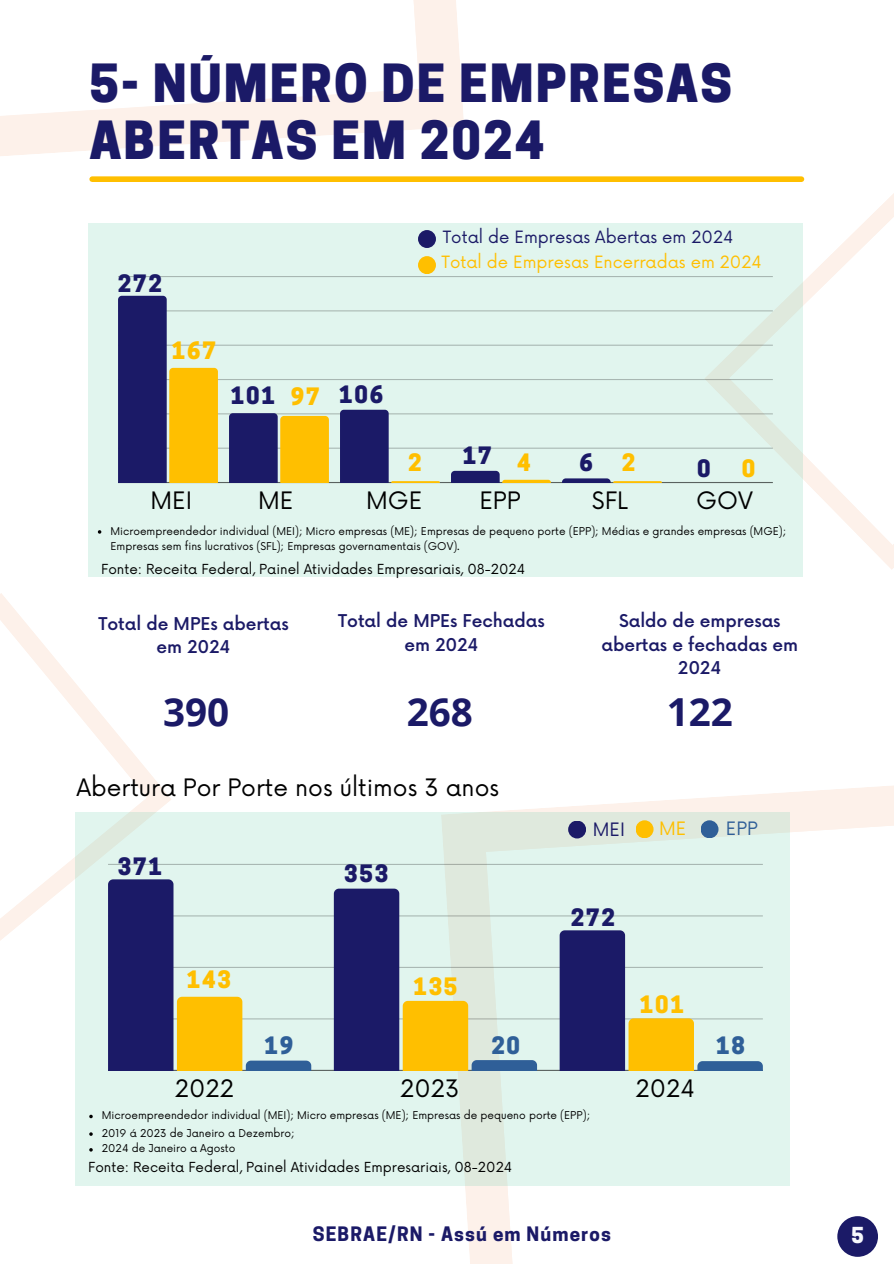
<style>
.page{position:relative;width:894px;height:1264px;background:#fff}
.page>*{position:absolute;margin:0;border:0;box-sizing:border-box;transform-origin:0 0}
.t1{font:800 49.35px/57.3px "Cooper Hewitt";letter-spacing:.04em;color:#1b1a67}
.t2{font:700 38.55px "Open Sans";color:#1b1a67}
.t3{font:23.4px "Now";color:#000}
.t4{font:800 22.5px "Cooper Hewitt";letter-spacing:.08em;color:#1b1a67}
.t5{font:800 22.5px "Cooper Hewitt";letter-spacing:.08em;color:#ffbf00}
.t6{font:800 22.5px "Cooper Hewitt";color:#2f5f98}
.t7{font:800 20.7px "Cooper Hewitt";color:#f7f8fd}
.t8{font:700 18.75px "Cooper Hewitt";letter-spacing:.06em;color:#1b1a67}
.t9{font:18px "Now";color:#1b1a67}
.t10{font:18px "Now";color:#2f5f98}
.t11{font:18px "Now";color:#ffbf00}
.t12{font:500 17.25px/23.4px "Now";color:#1b1a67;text-align:center}
.t13{font:16.5px "Now";color:#ffbf00}
.t14{font:16.5px "Now";color:#1b1a67}
.t15{font:13.5px "Now";color:#000}
.t16{font:10.5px/15.8px "Now";color:#000}
</style>
<div class="page">
<svg style="left:0;top:593px;width:171px;height:219px"></svg>
<svg style="left:0;top:617px;width:147px;height:324px"></svg>
<svg style="left:802px;top:194px;width:91px;height:376px"></svg>
<svg style="left:802px;top:216px;width:91px;height:329px"></svg>
<svg style="left:465px;top:786px;width:428px;height:477px;fill:#fdf1ea"></svg>
<svg style="left:485px;top:816px;width:408px;height:447px"></svg>
<svg style="left:0;top:0;width:464px;height:156px;fill:#fdf1ea"></svg>
<svg style="left:0;top:0;width:419px;height:124px"></svg>
<div style="left:92px;top:176px;width:709px;height:6px;background:#ffbf00"></div>
<div style="left:88px;top:223px;width:714px;height:354px;background:#e1f5ee"></div>
<hr style="left:118px;top:482px;width:654px;height:1px;background:#000;opacity:.6">
<hr style="left:118px;top:447px;width:654px;height:2px;background:#000;opacity:.25">
<hr style="left:118px;top:413px;width:654px;height:1px;background:#000;opacity:.25">
<hr style="left:118px;top:379px;width:654px;height:1px;background:#a8b7b2">
<hr style="left:118px;top:344px;width:654px;height:2px;background:#000;opacity:.25">
<hr style="left:118px;top:310px;width:654px;height:1px;background:#bbcbc5">
<hr style="left:118px;top:276px;width:654px;height:1px;background:#a8b7b2">
<svg style="left:118px;top:296px;width:100px;height:186px"></svg>
<svg style="left:229px;top:413px;width:100px;height:69px;background:#8e713d"></svg>
<svg style="left:340px;top:410px;width:100px;height:72px"></svg>
<svg style="left:451px;top:471px;width:99px;height:11px"></svg>
<svg style="left:562px;top:478px;width:99px;height:4px"></svg>
<div style="left:418px;top:230px;width:18px;height:18px;background:#1b1a67;border-radius:50%"></div>
<div style="left:837px;top:1216px;width:40px;height:40px;background:#1b1a67;border-radius:50%"></div>
<div style="left:418px;top:256px;width:18px;height:18px;background:#ffbf00;border-radius:50%"></div>
<div style="left:75px;top:812px;width:714px;height:374px;background:linear-gradient(to right,#e0f3ec,#dff1e9)"></div>
<hr style="left:108px;top:1069px;width:654px;height:1px;background:#cbddd7">
<hr style="left:108px;top:1018px;width:654px;height:1px;background:#bccdc7">
<hr style="left:108px;top:966px;width:654px;height:2px;background:#000;opacity:.25">
<hr style="left:108px;top:915px;width:654px;height:1px;background:#bdcec8">
<hr style="left:108px;top:863px;width:654px;height:2px;background:#000;opacity:.25">
<svg style="left:108px;top:879px;width:203px;height:191px;background:#a1a5a3"></svg>
<svg style="left:334px;top:888px;width:203px;height:182px;background:#a1a2a0"></svg>
<svg style="left:559px;top:930px;width:203px;height:140px;background:#a1a4a2"></svg>
<div style="left:568px;top:820px;width:18px;height:18px;background:#1b1a67;border-radius:50%"></div>
<div style="left:635px;top:820px;width:18px;height:18px;background:#ffbf00;border-radius:50%"></div>
<svg style="left:89px;top:1114px;width:4px;height:4px"></svg>
<div style="left:700px;top:820px;width:18px;height:18px;background:#2f5f98;border-radius:50%"></div>
<svg style="left:89px;top:1132px;width:4px;height:3px"></svg>
<svg style="left:89px;top:1148px;width:4px;height:3px"></svg>
<p class="t1" style="left:89px;top:61px;width:644px">5- NÚMERO DE EMPRESAS<br>ABERTAS EM 2024</p>
<p class="t4" style="left:118px;top:275px;width:46px">272</p>
<h4 class="t5" style="left:172px;top:342px;width:46px">167</h4>
<p class="t4" style="left:231px;top:387px;width:46px">101</p>
<p class="t4" style="left:339px;top:386px;width:46px">106</p>
<h4 class="t5" style="left:291px;top:388px;width:30px">97</h4>
<h3 class="t14" style="left:442px;top:228px;width:292px">Total de Empresas Abertas em 2024</h3>
<p class="t13" style="left:441px;top:252px;width:322px">Total de Empresas Encerradas em 2024</p>
<p class="t4" style="left:462px;top:447px;width:30px">17</p>
<h4 class="t4" style="left:579px;top:454px;width:15px">6</h4>
<h4 class="t4" style="left:697px;top:460px;width:15px">0</h4>
<h4 class="t5" style="left:408px;top:454px;width:15px">2</h4>
<h4 class="t5" style="left:517px;top:454px;width:15px">4</h4>
<p class="t5" style="left:621px;top:454px;width:15px">2</p>
<p class="t5" style="left:741px;top:460px;width:15px">0</p>
<p class="t3" style="left:366px;top:487px;width:58px">MGE</p>
<p class="t3" style="left:479px;top:487px;width:43px">EPP</p>
<h3 class="t3" style="left:591px;top:487px;width:38px">SFL</h3>
<p class="t3" style="left:695px;top:487px;width:58px">GOV</p>
<p class="t16" style="left:110px;top:523px;width:677px">Microempreendedor individual (MEI); Micro empresas (ME); Empresas de pequeno porte (EPP); Médias e grandes empresas (MGE);<br>Empresas sem fins lucrativos (SFL); Empresas governamentais (GOV).</p>
<h3 class="t3" style="left:150px;top:487px;width:43px">MEI</h3>
<h3 class="t3" style="left:258px;top:487px;width:37px">ME</h3>
<p class="t15" style="left:101px;top:561px;width:425px">Fonte: Receita Federal, Painel Atividades Empresariais, 08-2024</p>
<h5 class="t12" style="left:98px;top:612px;width:192px">Total de MPEs abertas em 2024</h5>
<p class="t12" style="left:338px;top:610px;width:208px">Total de MPEs Fechadas em 2024</p>
<h5 class="t2" style="left:163px;top:685px;width:68px">390</h5>
<h5 class="t2" style="left:406px;top:685px;width:68px">268</h5>
<h3 class="t3" style="left:76px;top:774px;width:424px">Abertura Por Porte nos últimos 3 anos</h3>
<p class="t4" style="left:118px;top:857px;width:46px">371</p>
<p class="t5" style="left:187px;top:971px;width:46px">143</p>
<h3 class="t4" style="left:344px;top:865px;width:46px">353</h3>
<h3 class="t5" style="left:413px;top:977px;width:46px">135</h3>
<p class="t12" style="left:601px;top:610px;width:198px">Saldo de empresas abertas e fechadas em<br>2024</p>
<p class="t2" style="left:666px;top:685px;width:68px">122</p>
<h2 class="t9" style="left:592px;top:819px;width:34px">MEI</h2>
<h6 class="t11" style="left:659px;top:818px;width:29px">ME</h6>
<h3 class="t4" style="left:570px;top:908px;width:46px">272</h3>
<p class="t5" style="left:639px;top:996px;width:46px">101</p>
<p class="t10" style="left:725px;top:818px;width:33px">EPP</p>
<h5 class="t6" style="left:264px;top:1037px;width:30px">19</h5>
<h3 class="t6" style="left:491px;top:1037px;width:30px">20</h3>
<h3 class="t6" style="left:715px;top:1037px;width:30px">18</h3>
<h2 class="t3" style="left:400px;top:1075px;width:61px">2023</h2>
<h6 class="t3" style="left:635px;top:1075px;width:61px">2024</h6>
<h6 class="t16" style="left:102px;top:1107px;width:489px">Microempreendedor individual (MEI); Micro empresas (ME); Empresas de pequeno porte (EPP);</h6>
<h2 class="t3" style="left:175px;top:1075px;width:61px">2022</h2>
<p class="t16" style="left:102px;top:1125px;width:194px">2019 á 2023 de Janeiro a Dezembro;</p>
<p class="t16" style="left:102px;top:1141px;width:135px">2024 de Janeiro a Agosto</p>
<p class="t15" style="left:88px;top:1159px;width:425px">Fonte: Receita Federal, Painel Atividades Empresariais, 08-2024</p>
<p class="t8" style="left:313px;top:1226px;width:299px">SEBRAE/RN - Assú em Números</p>
<h1 class="t7" style="left:851px;top:1227px;width:14px">5</h1>
</div>
